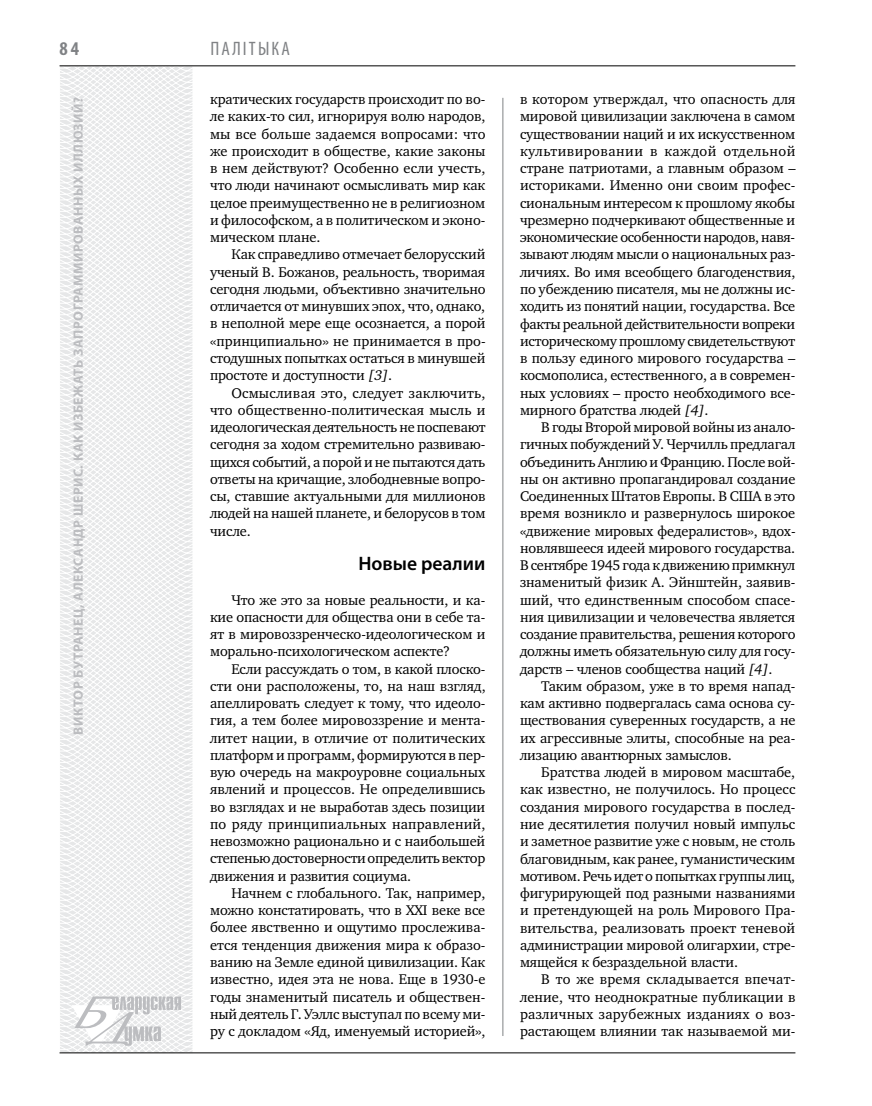
<style>
.page{position:relative;width:872px;height:1106px;background:#fff}
.page>*{position:absolute;margin:0;border:0;box-sizing:border-box;transform-origin:0 0}
.t1{font:600 19.5px "Myriad Pro";color:#000}
.t2{font:condensed 19.5px "Myriad Pro";letter-spacing:.11em;color:#808285}
.t3{font:700 condensed 19.5px "Myriad Pro";color:#808285}
.t4{font:14.4px/17.2px "Charter C";letter-spacing:-.01em;color:#000;text-align:justify}
.t5{font:700 13.5px "Myriad Pro";letter-spacing:.04em;color:#bcbdc0}
.s1{font-style:italic}
</style>
<div class="page">
<svg style="left:59px;top:65px;width:192px;height:989px"></svg>
<hr style="left:502px;top:98px;width:1px;height:938px;background:#808285">
<hr style="left:60px;top:1052px;width:735px;height:1px;background:#000">
<svg style="left:71px;top:996px;width:110px;height:53px"></svg>
<hr style="left:60px;top:65px;width:735px;height:1px;background:#000">
<h1 class="t3" style="left:60px;top:37px;width:21px">84</h1>
<p class="t5" style="left:69px;top:734px;width:639px;rotate:-90deg">Виктор БУТРАНЕЦ, Александр ШЕРИС. Как избежать запрограммированных иллюзий?</p>
<h1 class="t2" style="left:210px;top:37px;width:71px">Пал ітыка</h1>
<p class="t4" style="left:210px;top:91px;width:277px">кратических государств происходит по во&shy;ле каких-то сил, игнорируя волю народов, мы все больше задаемся вопросами: что же происходит в обществе, какие законы в нем действуют? Особенно если учесть, что люди начинают осмысливать мир как целое преимущественно не в религиозном и философском, а в политическом и эконо&shy;мическом плане.</p>
<p class="t4" style="left:210px;top:246px;width:277px;text-indent:21px">Как справедливо отмечает белорусский ученый В. Божанов, реальность, творимая сегодня людьми, объективно значительно отличается от минувших эпох, что, однако, в неполной мере еще осознается, а порой «принципиально» не принимается в про&shy;стодушных попытках остаться в минувшей простоте и доступности <span class="s1">[3]</span>.</p>
<p class="t4" style="left:210px;top:384px;width:277px;text-indent:21px">Осмысливая это, следует заключить, что общественно-политическая мысль и идеологическая деятельность не поспевают сегодня за ходом стремительно развиваю&shy;щихся событий, а порой и не пытаются дать ответы на кричащие, злободневные вопро&shy;сы, ставшие актуальными для миллионов людей на нашей планете, и белорусов в том числе.</p>
<h1 class="t1" style="left:358px;top:551px;width:129px">Новые реалии</h1>
<p class="t4" style="left:210px;top:591px;width:277px;text-indent:21px">Что же это за новые реальности, и ка&shy;кие опасности для общества они в себе та&shy;ят в мировоззренческо-идеологическом и морально-психологическом аспекте?</p>
<p class="t4" style="left:210px;top:660px;width:277px;text-indent:21px">Если рассуждать о том, в какой плоско&shy;сти они расположены, то, на наш взгляд, апеллировать следует к тому, что идеоло&shy;гия, а тем более мировоззрение и мента&shy;литет нации, в отличие от политических платформ и программ, формируются в пер&shy;вую очередь на макроуровне социальных явлений и процессов. Не определившись во взглядах и не выработав здесь позиции по ряду принципиальных направлений, невозможно рационально и с наибольшей степенью достоверности определить вектор движения и развития социума.</p>
<p class="t4" style="left:210px;top:884px;width:277px;text-indent:21px">Начнем с глобального. Так, например, можно констатировать, что в ХХI веке все более явственно и ощутимо прослежива&shy;ется тенденция движения мира к образо&shy;ванию на Земле единой цивилизации. Как известно, идея эта не нова. Еще в 1930-е годы знаменитый писатель и обществен&shy;ный деятель Г. Уэллс выступал по всему ми&shy;ру с докладом «Яд, именуемый историей»,</p>
<p class="t4" style="left:520px;top:91px;width:277px;text-align:left">в котором утверждал, что опасность для мировой цивилизации заключена в самом существовании наций и их искусственном культивировании в каждой отдельной стране патриотами, а главным образом – историками. Именно они своим профес&shy;сиональным интересом к прошлому якобы чрезмерно подчеркивают общественные и экономические особенности народов, навя&shy;зывают людям мысли о национальных раз&shy;личиях. Во имя всеобщего благоденствия, по убеждению писателя, мы не должны ис&shy;ходить из понятий нации, государства. Все факты реальной действительности вопреки историческому прошлому свидетельствуют в пользу единого мирового государства – космополиса, естественного, а в современ&shy;ных условиях – просто необходимого все&shy;мирного братства людей <span class="s1">[4]</span>.</p>
<p class="t4" style="left:520px;top:419px;width:277px;text-indent:21px">В годы Второй мировой войны из анало&shy;гичных побуждений У. Черчилль предлагал объединить Англию и Францию. После вой&shy;ны он активно пропагандировал создание Соединенных Штатов Европы. В США в это время возникло и развернулось широкое «движение мировых федералистов», вдох&shy;новлявшееся идеей мирового государства.<br>В сентябре 1945 года к движению примкнул знаменитый физик А. Эйнштейн, заявив&shy;ший, что единственным способом спасе&shy;ния цивилизации и человечества является создание правительства, решения которого должны иметь обязательную силу для госу&shy;дарств – членов сообщества наций <span class="s1">[4]</span>.</p>
<p class="t4" style="left:520px;top:677px;width:277px;text-indent:21px">Таким образом, уже в то время напад&shy;кам активно подвергалась сама основа су&shy;ществования суверенных государств, а не их агрессивные элиты, способные на реа&shy;лизацию авантюрных замыслов.</p>
<p class="t4" style="left:520px;top:764px;width:277px;text-indent:21px">Братства людей в мировом масштабе, как известно, не получилось. Но процесс создания мирового государства в послед&shy;ние десятилетия получил новый импульс и заметное развитие уже с новым, не столь благовидным, как ранее, гуманистическим мотивом. Речь идет о попытках группы лиц, фигурирующей под разными названиями и претендующей на роль Мирового Пра&shy;вительства, реализовать проект теневой администрации мировой олигархии, стре&shy;мящейся к безраздельной власти.</p>
<p class="t4" style="left:520px;top:971px;width:277px;text-indent:21px">В то же время складывается впечат&shy;ление, что неоднократные публикации в различных зарубежных изданиях о воз&shy;растающем влиянии так называемой ми-</p>
</div>
